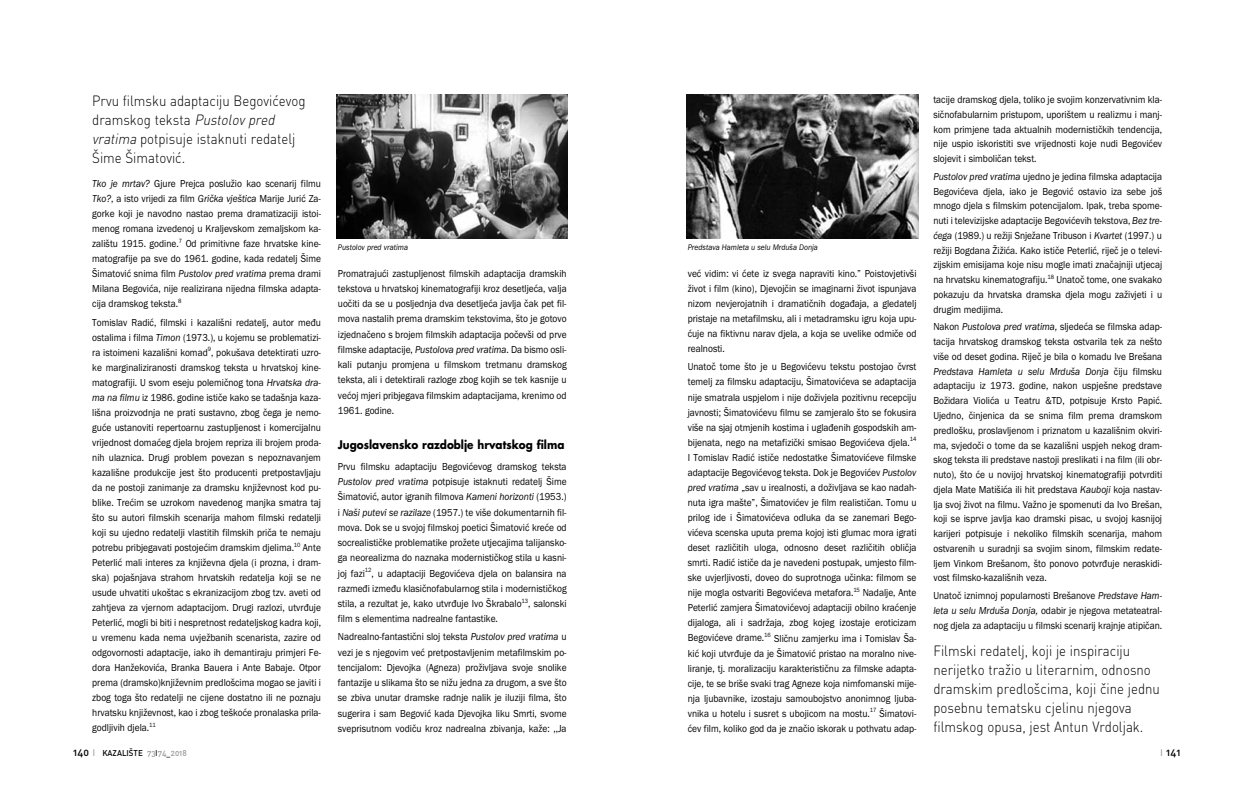
<style>
.page{position:relative;width:1251px;height:806px;background:#fff}
.page>*{position:absolute;margin:0;border:0;box-sizing:border-box;transform-origin:0 0}
.t1{font:14.7px/18.9px "DIN Light Rounded";color:#000;scale:.9 1}
.t2{font:700 11.55px "Futura";color:#000;scale:.9 1}
.t3{font:10.5px/15px "Franklin Gothic";color:#000;text-align:justify;scale:.9 1}
.t4{font:10.5px "DIN Medium Rounded";color:#000}
.t5{font:italic 8.4px "Franklin Gothic";color:#000;scale:.9 1}
.t6{font:8.4px "DIN Medium Rounded";color:#000;scale:.95 1}
.s1{font-style:italic}
.s2{font-size:10.5px}
.s3{font-size:9.45px;color:#969696}
.s4{color:#999}
</style>
<div class="page">
<img style="left:686px;top:95px;width:232px;height:143px">
<img style="left:337px;top:95px;width:230px;height:144px">
<h1 class="t1" style="left:92px;top:93px;width:239px">Prvu filmsku adaptaciju Begovićevog dramskog teksta <span class="s1">Pustolov pred vratima</span>potpisuje istaknuti redatelj<br>Šime Šimatović.</h1>
<p class="t3" style="left:92px;top:177px;width:256px"><span class="s1">Tko je mrtav?</span> Gjure Prejca poslužio kao scenarij filmu <span class="s1">Tko?</span>, a isto vrijedi za film <span class="s1">Grička vještica</span> Marije Jurić Za - gorke koji je navodno nastao prema dramatizaciji istoi&shy;menog romana izvedenoj u Kraljevskom zemaljskom ka - zalištu 1915. godine.<sup>7</sup> Od primitivne faze hrvatske kine&shy;matografije pa sve do 1961. godine, kada redatelj Šime Šimatović snima film <span class="s1">Pustolov pred vratima</span> prema drami Milana Begovića, nije realizirana nijedna filmska adapta&shy;cija dramskog teksta.<sup>8</sup></p>
<p class="t3" style="left:92px;top:315px;width:256px">Tomislav Radić, filmski i kazališni redatelj, autor među osta lima i filma <span class="s1">Timon</span> (1973.), u kojemu se problematizi&shy;ra istoimeni kazališni komad<sup>9</sup>, pokušava detektirati uzro&shy;ke marginaliziranosti dramskog teksta u hrvatskoj kine&shy;matografiji. U svom eseju polemičnog tona <span class="s1">Hrvatska dra - ma na filmu</span> iz 1986. godine ističe kako se tadašnja kaza&shy;lišna proizvodnja ne prati sustavno, zbog čega je nemo&shy;guće ustanoviti repertoarnu zastupljenost i komercijalnu vrijednost domaćeg djela brojem repriza ili brojem proda&shy;nih ulaznica. Drugi problem povezan s nepoznavanjem ka zališne produkcije jest što producenti pretpostavljaju da ne postoji zanimanje za dramsku književnost kod pu - blike. Trećim se uzrokom navedenog manjka smatra taj što su autori filmskih scenarija mahom filmski redatelji koji su ujedno redatelji vlastitih filmskih priča te nemaju potrebu pribjegavati postojećim dramskim djelima.<sup>10</sup> Ante Peterlić mali interes za književna djela (i prozna, i dram&shy;ska) pojašnjava strahom hrvatskih redatelja koji se ne usu de uhvatiti ukoštac s ekranizacijom zbog tzv. aveti od zahtjeva za vjernom adaptacijom. Drugi razlozi, utvrđuje Peterlić, mogli bi biti i nespretnost redateljskog kadra koji, u vremenu kada nema uvježbanih scenarista, zazire od odgovornosti adaptacije, iako ih demantiraju primjeri Fe - dora Hanžekovića, Branka Bauera i Ante Babaje. Otpor prema (dramsko)književnim predlošcima mogao se javiti i zbog toga što redatelji ne cijene dostatno ili ne poznaju hrvatsku književnost, kao i zbog teškoće pronalaska prila&shy;godljivih djela.<sup>11</sup></p>
<p class="t6" style="left:73px;top:749px;width:121px"><span class="s2">140</span> <span class="s3">I</span> KAZALIŠTE <span class="s4">73</span>I<span class="s4">74</span>_<span class="s4">2018</span></p>
<p class="t5" style="left:338px;top:244px;width:79px">Pustolov pred vratima</p>
<p class="t5" style="left:688px;top:244px;width:146px">Predstava Hamleta u selu Mrduša Donja</p>
<p class="t3" style="left:338px;top:266px;width:256px">Promatrajući zastupljenost filmskih adaptacija dramskih tekstova u hrvatskoj kinematografiji kroz desetljeća, valja uočiti da se u posljednja dva desetljeća javlja čak pet fil&shy;mova nastalih prema dramskim tekstovima, što je gotovo izjednačeno s brojem filmskih adaptacija počevši od prve filmske adaptacije, <span class="s1">Pustolova pred vratima.</span> Da bismo osli&shy;kali putanju promjena u filmskom tretmanu dramskog teksta, ali i detektirali razloge zbog kojih se tek kasnije u većoj mjeri pribjegava filmskim adaptacijama, krenimo od 1961. godine.</p>
<p class="t2" style="left:338px;top:439px;width:253px">Jugoslavensko razdoblje hrvatskog filma</p>
<p class="t3" style="left:338px;top:459px;width:256px">Prvu filmsku adaptaciju Begovićevog dramskog teksta <span class="s1">Pustolov pred vratima</span> potpisuje istaknuti redatelj Šime Šimatović, autor igranih filmova <span class="s1">Kameni horizonti</span> (1953.) i <span class="s1">Naši putevi se razilaze</span> (1957.) te više dokumentarnih fil&shy;mova. Dok se u svojoj filmskoj poetici Šimatović kreće od socrealističke problematike prožete utjecajima talijansko&shy;ga neorealizma do naznaka modernističkog stila u kasni&shy;joj fazi<sup>12</sup>, u adaptaciji Begovićeva djela on balansira na razmeđi između klasičnofabularnog stila i modernističkog stila, a rezultat je, kako utvrđuje Ivo Škrabalo<sup>13</sup>, salonski film s elementima nadrealne fantastike.</p>
<p class="t3" style="left:338px;top:630px;width:256px">Nadrealno-fantastični sloj teksta <span class="s1">Pustolov pred vratima</span> u vezi je s njegovim već pretpostavljenim metafilmskim po - tencijalom: Djevojka (Agneza) proživljava svoje snolike fantazije u slikama što se nižu jedna za drugom, a sve što se zbiva unutar dramske radnje nalik je iluziji filma, što sugerira i sam Begović kada Djevojka liku Smrti, svome sveprisutnom vodiču kroz nadrealna zbivanja, kaže: ,,Ja</p>
<p class="t3" style="left:688px;top:267px;width:256px">već vidim: vi ćete iz svega napraviti kino.” Poistovjetivši život i film (kino), Djevojčin se imaginarni život ispunjava nizom nevjerojatnih i dramatičnih događaja, a gledatelj pristaje na metafilmsku, ali i metadramsku igru koja upu&shy;ćuje na fiktivnu narav djela, a koja se uvelike odmiče od realnosti.</p>
<p class="t3" style="left:688px;top:360px;width:256px">Unatoč tome što je u Begovićevu tekstu postojao čvrst temelj za filmsku adaptaciju, Šimatovićeva se adaptacija nije smatrala uspjelom i nije doživjela pozitivnu recepciju javnosti; Šimatovićevu filmu se zamjeralo što se fokusira više na sjaj otmjenih kostima i uglađenih gospodskih am - bijenata, nego na metafizički smisao Begovićeva djela.<sup>14<br></sup>I Tomislav Radić ističe nedostatke Šimatovićeve filmske adaptacije Begovićevog teksta. Dok je Begovićev <span class="s1">Pustolov pred vratima</span> „sav u irealnosti, a doživljava se kao nadah&shy;nuta igra mašte”, Šimatovićev je film realističan. Tomu u prilog ide i Šimatovićeva odluka da se zanemari Bego - vićeva scenska uputa prema kojoj isti glumac mora igrati deset različitih uloga, odnosno deset različitih obličja smrti. Radić ističe da je navedeni postupak, umjesto film&shy;ske uvjerljivosti, doveo do suprotnoga učinka: filmom se nije mogla ostvariti Begovićeva metafora.<sup>15</sup> Nadalje, Ante Peterlić zamjera Šimatovićevoj adaptaciji obilno kraćenje dijaloga, ali i sadržaja, zbog kojeg izostaje eroticizam Begovićeve drame.<sup>16</sup> Sličnu zamjerku ima i Tomislav Ša - kić koji utvrđuje da je Šimatović pristao na moralno nive&shy;liranje, tj. moralizaciju karakterističnu za filmske adapta&shy;cije, te se briše svaki trag Agneze koja nimfomanski mije&shy;nja ljubavnike, izostaju samoubojstvo anonimnog ljuba&shy;vnika u hotelu i susret s ubojicom na mostu.<sup>17</sup> Šimatovi&shy;ćev film, koliko god da je značio iskorak u pothvatu adap-</p>
<p class="t3" style="left:933px;top:93px;width:256px">tacije dramskog djela, toliko je svojim konzervativnim kla&shy;sičnofabularnim pristupom, uporištem u realizmu i manj&shy;kom primjene tada aktualnih modernističkih tendencija, nije uspio iskoristiti sve vrijednosti koje nudi Begovićev slojevit i simboličan tekst.</p>
<p class="t3" style="left:933px;top:170px;width:256px"><span class="s1">Pustolov pred vratima</span> ujedno je jedina filmska adaptacija Begovićeva djela, iako je Begović ostavio iza sebe još mno go djela s filmskim potencijalom. Ipak, treba spome&shy;nuti i televizijske adaptacije Begovićevih tekstova, <span class="s1">Bez tre - ćega</span> (1989.) u režiji Snježane Tribuson i <span class="s1">Kvartet</span> (1997.) u režiji Bogdana Žižića. Kako ističe Peterlić, riječ je o televi&shy;zijskim emisijama koje nisu mogle imati značajniji utjecaj na hrvatsku kinematografiju.<sup>18</sup> Unatoč tome, one svakako pokazuju da hrvatska dramska djela mogu zaživjeti i u drugim medijima.</p>
<p class="t3" style="left:933px;top:320px;width:256px">Nakon <span class="s1">Pustolova pred vratima,</span> sljedeća se filmska adap&shy;tacija hrvatskog dramskog teksta ostvarila tek za nešto više od deset godina. Riječ je bila o komadu Ive Brešana <span class="s1">Predstava Hamleta u selu Mrduša Donja</span> čiju filmsku adap taciju iz 1973. godine, nakon uspješne predstave Bo židara Violića u Teatru &amp;TD, potpisuje Krsto Papić.<br>Ujedno, činjenica da se snima film prema dramskom predlošku, proslavljenom i priznatom u kazališnim okviri&shy;ma, svjedoči o tome da se kazališni uspjeh nekog dram&shy;skog teksta ili predstave nastoji preslikati i na film (ili obr&shy;nuto), što će u novijoj hrvatskoj kinematografiji potvrditi djela Mate Matišića ili hit predstava <span class="s1">Kauboji</span> koja nastav&shy;lja svoj život na filmu. Važno je spomenuti da Ivo Brešan, koji se isprve javlja kao dramski pisac, u svojoj kasnijoj karijeri potpisuje i nekoliko filmskih scenarija, mahom ostvarenih u suradnji sa svojim sinom, filmskim redate&shy;ljem Vinkom Brešanom, što ponovo potvrđuje neraskidi&shy;vost filmsko-kazališnih veza.</p>
<p class="t3" style="left:933px;top:589px;width:256px">Unatoč iznimnoj popularnosti Brešanove <span class="s1">Predstave Ham - leta u selu Mrduša Donja,</span> odabir je njegova metateatral&shy;nog djela za adaptaciju u filmski scenarij krajnje atipičan.</p>
<h1 class="t1" style="left:933px;top:643px;width:253px">Filmski redatelj, koji je inspiraciju nerijetko tražio u literarnim, odnosno dramskim predlošcima, koji čine jednu posebnu tematsku cjelinu njegova filmskog opusa, jest Antun Vrdoljak.</h1>
<p class="t4" style="left:1160px;top:748px;width:22px"><span class="s3">I</span> 141</p>
</div>
